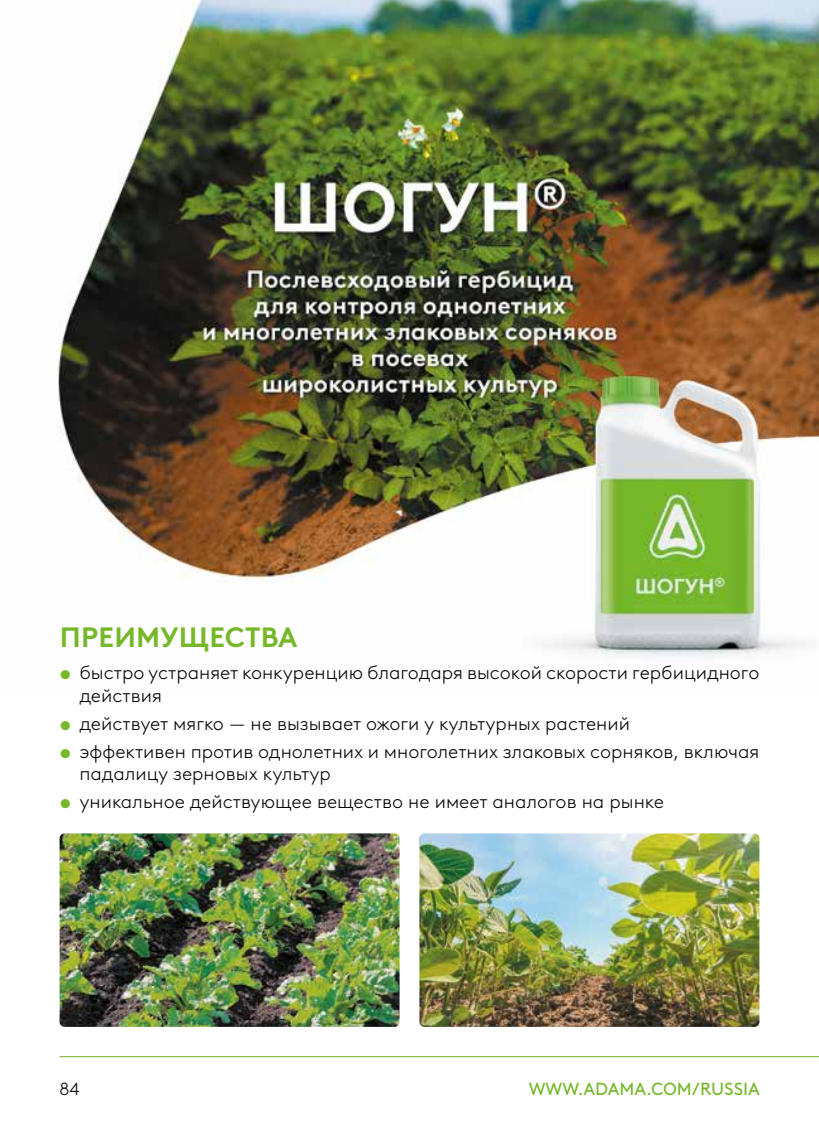
<style>
.page{position:relative;width:819px;height:1141px;background:#fff}
.page>*{position:absolute;margin:0;border:0;box-sizing:border-box;transform-origin:0 0}
.t1{font:700 28px "Brown LL Pan";letter-spacing:.01em;color:#76b82a}
.t2{font:300 19.25px/22.8px "Brown LL Pan";color:#000}
.t3{font:17.5px "Brown LL Pan";color:#76b82a}
.t4{font:300 17.5px "Brown LL Pan";color:#000}
.s1{color:#76b82a}
</style>
<div class="page">
<img style="left:57px;top:0;width:762px;height:658px">
<hr style="left:60px;top:1056px;width:759px;height:1px;background:#76b82a">
<img style="left:60px;top:833px;width:339px;height:194px">
<img style="left:419px;top:833px;width:340px;height:194px">
<h1 class="t1" style="left:60px;top:615px;width:239px">ПРЕИМУЩЕСТВА</h1>
<p class="t2" style="left:79px;top:660px;width:681px;text-indent:-20px"><span class="s1">•</span> быстро устраняет конкуренцию благодаря высокой скорости гербицидного действия</p>
<p class="t2" style="left:60px;top:711px;width:572px"><span class="s1">•</span> действует мягко — не вызывает ожоги у культурных растений</p>
<p class="t2" style="left:79px;top:738px;width:681px;text-indent:-20px"><span class="s1">•</span> эффективен против однолетних и многолетних злаковых сорняков, включая падалицу зерновых культур</p>
<p class="t2" style="left:60px;top:789px;width:606px"><span class="s1">•</span> уникальное действующее вещество не имеет аналогов на рынке</p>
<p class="t4" style="left:60px;top:1076px;width:22px">84</p>
<p class="t3" style="left:528px;top:1076px;width:233px">WWW.ADAMA.COM/RUSSIA</p>
</div>
